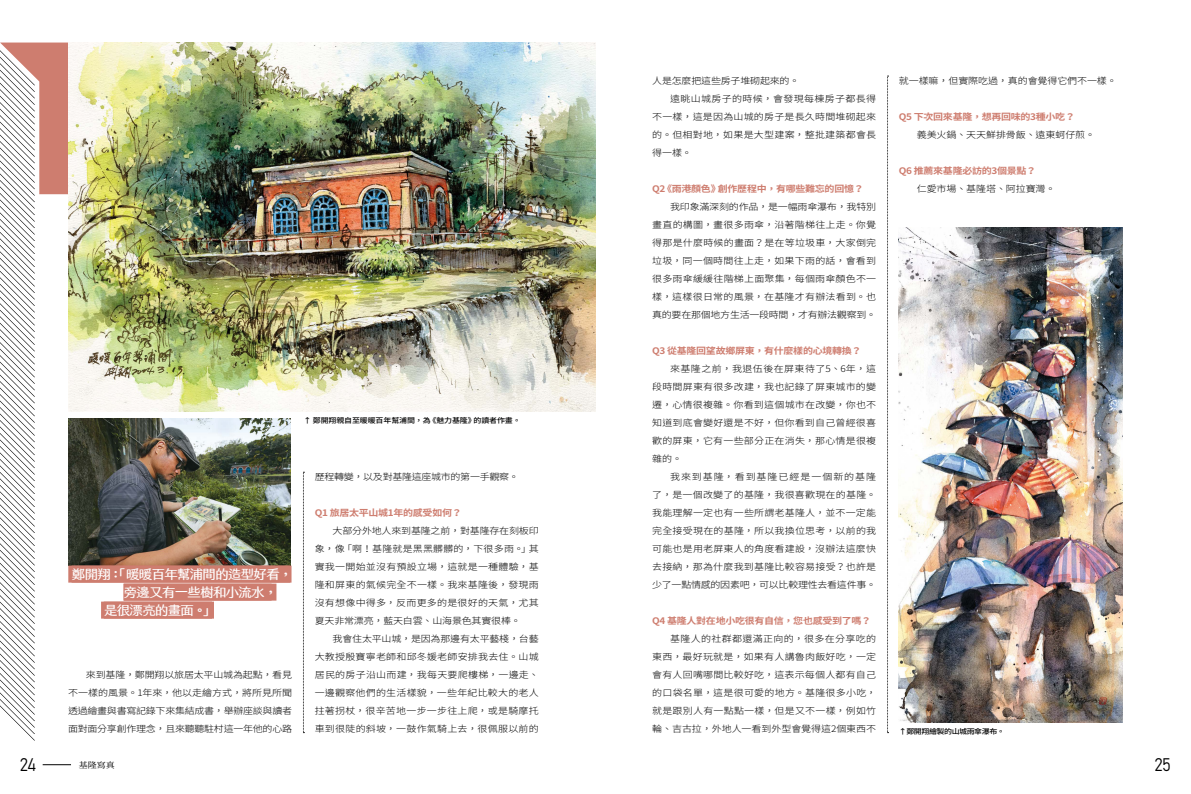
<style>
.page{position:relative;width:1191px;height:794px;background:#fff}
.page>*{position:absolute;margin:0;border:0;box-sizing:border-box;transform-origin:0 0}
.t1{font:18px "Bahnschrift";color:#000;scale:.9 1}
.t2{font:12.6px "jf jinxuanlatte 2.0 Medium";letter-spacing:-.09em;color:#fff;scale:1.11 1}
.t3{font:300 9px/18px "Noto Sans CJ Ktc";letter-spacing:.02em;color:#000;text-align:justify;scale:1.11 1}
.t4{font:700 9px "Noto Sans CJ Ktc";letter-spacing:-.03em;color:#ce7d6f;scale:1.11 1}
.t5{font:300 9px "Noto Sans CJ Ktc";letter-spacing:-.01em;color:#000;scale:1.11 1}
.t6{font:300 9px "Noto Sans CJ Ktc";letter-spacing:-.03em;color:#000;scale:1.11 1}
.t7{font:300 9px "Noto Sans CJ Ktc";letter-spacing:-.02em;color:#000;scale:1.11 1}
.t8{font:8.1px "Source Han Serif TC";color:#000;scale:1.11 1}
.t9{font:500 7.2px "Noto Sans CJ Ktc";letter-spacing:-.02em;color:#000;scale:1.11 1}
.t10{font:500 7.2px "Noto Sans CJ Ktc";letter-spacing:-.06em;color:#000;scale:1.11 1}
</style>
<div class="page">
<svg style="left:43px;top:764px;width:28px;height:1px"></svg>
<svg style="left:887px;top:76px;width:1px;height:657px"></svg>
<svg style="left:0;top:227px;width:34px;height:513px"></svg>
<svg style="left:0;top:43px;width:68px;height:184px"></svg>
<img style="left:68px;top:43px;width:527px;height:368px">
<img style="left:899px;top:228px;width:224px;height:494px">
<svg style="left:303px;top:472px;width:1px;height:261px"></svg>
<img style="left:68px;top:418px;width:223px;height:147px">
<div style="left:101px;top:601px;width:111px;height:17px;background:#ce7d6f"></div>
<div style="left:72px;top:565px;width:219px;height:17px;background:#ce7d6f"></div>
<div style="left:123px;top:583px;width:153px;height:17px;background:#ce7d6f"></div>
<div style="left:104px;top:601px;width:110px;height:17px;background:#ce7d6f"></div>
<p class="t9" style="left:303px;top:416px;width:197px">↑ 鄭開翔親自至暖暖百年幫浦間，為《魅力基隆》的讀者作畫。</p>
<h2 class="t2" style="left:72px;top:562px;width:201px">鄭開翔：「暖暖百年幫浦間的造型好看，</h2>
<h2 class="t2" style="left:123px;top:580px;width:140px">旁邊又有一些樹和小流水，</h2>
<h2 class="t2" style="left:104px;top:598px;width:102px">是很漂亮的畫面。」</h2>
<p class="t3" style="left:68px;top:666px;width:203px;text-indent:18px">來到基隆，鄭開翔以旅居太平山城為起點，看見不一樣的風景。1年來，他以走繪方式，將所見所聞透過繪畫與書寫記錄下來集結成書，舉辦座談與讀者面對面分享創作理念，且來聽聽駐村這一年他的心路</p>
<p class="t6" style="left:315px;top:471px;width:185px">歷程轉變，以及對基隆這座城市的第一手觀察。</p>
<p class="t4" style="left:315px;top:507px;width:134px">Q1 旅居太平山城1年的感受如何？</p>
<p class="t3" style="left:315px;top:522px;width:203px;text-indent:18px">大部分外地人來到基隆之前，對基隆存在刻板印象，像「啊！基隆就是黑黑髒髒的，下很多雨。」其實我一開始並沒有預設立場，這就是一種體驗，基隆和屏東的氣候完全不一樣。我來基隆後，發現雨沒有想像中得多，反而更多的是很好的天氣，尤其夏天非常漂亮，藍天白雲、山海景色其實很棒。</p>
<p class="t3" style="left:315px;top:630px;width:203px;text-indent:18px">我會住太平山城，是因為那邊有太平藝棧，台藝大教授殷寶寧老師和邱冬媛老師安排我去住。山城居民的房子沿山而建，我每天要爬樓梯，一邊走、一邊觀察他們的生活樣貌，一些年紀比較大的老人拄著拐杖，很辛苦地一步一步往上爬，或是騎摩托車到很陡的斜坡，一鼓作氣騎上去，很佩服以前的</p>
<p class="t7" style="left:652px;top:75px;width:134px">人是怎麼把這些房子堆砌起來的。</p>
<p class="t3" style="left:670px;top:90px;width:187px">遠眺山城房子的時候，會發現每棟房子都長得</p>
<p class="t3" style="left:652px;top:108px;width:203px">不一樣，這是因為山城的房子是長久時間堆砌起來</p>
<p class="t3" style="left:652px;top:126px;width:203px">的。但相對地，如果是大型建案，整批建築都會長</p>
<p class="t3" style="left:652px;top:144px;width:37px">得一樣。</p>
<p class="t4" style="left:652px;top:183px;width:192px">Q2 《雨港顏色》創作歷程中，有哪些難忘的回憶？</p>
<p class="t3" style="left:652px;top:198px;width:203px;text-indent:18px">我印象滿深刻的作品，是一幅雨傘瀑布，我特別畫直的構圖，畫很多雨傘，沿著階梯往上走。你覺得那是什麼時候的畫面？是在等垃圾車，大家倒完垃圾，同一個時間往上走，如果下雨的話，會看到很多雨傘緩緩往階梯上面聚集，每個雨傘顏色不一樣，這樣很日常的風景，在基隆才有辦法看到。也真的要在那個地方生活一段時間，才有辦法觀察到。</p>
<p class="t4" style="left:652px;top:345px;width:190px">Q3 從基隆回望故鄉屏東，有什麼樣的心境轉換？</p>
<p class="t3" style="left:652px;top:360px;width:203px;text-indent:18px">來基隆之前，我退伍後在屏東待了5、6年，這段時間屏東有很多改建，我也記錄了屏東城市的變遷，心情很複雜。你看到這個城市在改變，你也不知道到底會變好還是不好，但你看到自己曾經很喜歡的屏東，它有一些部分正在消失，那心情是很複雜的。</p>
<p class="t3" style="left:652px;top:468px;width:203px;text-indent:18px">我來到基隆，看到基隆已經是一個新的基隆了，是一個改變了的基隆，我很喜歡現在的基隆。我能理解一定也有一些所謂老基隆人，並不一定能完全接受現在的基隆，所以我換位思考，以前的我可能也是用老屏東人的角度看建設，沒辦法這麼快去接納，那為什麼我到基隆比較容易接受？也許是少了一點情感的因素吧，可以比較理性去看這件事。</p>
<p class="t4" style="left:652px;top:615px;width:199px">Q4 基隆人對在地小吃很有自信，您也感受到了嗎？</p>
<p class="t3" style="left:652px;top:630px;width:203px;text-indent:18px">基隆人的社群都還滿正向的，很多在分享吃的東西，最好玩就是，如果有人講魯肉飯好吃，一定會有人回嘴哪間比較好吃，這表示每個人都有自己的口袋名單，這是很可愛的地方。基隆很多小吃，就是跟別人有一點點一樣，但是又不一樣，例如竹輪、吉古拉，外地人一看到外型會覺得這2個東西不</p>
<p class="t5" style="left:899px;top:75px;width:198px">就一樣嘛，但實際吃過，真的會覺得它們不一樣。</p>
<p class="t4" style="left:899px;top:111px;width:160px">Q5 下次回來基隆，想再回味的3種小吃？</p>
<p class="t5" style="left:916px;top:129px;width:162px">義美火鍋、天天鮮排骨飯、遠東蚵仔煎。</p>
<p class="t4" style="left:899px;top:165px;width:125px">Q6 推薦來基隆必訪的3個景點？</p>
<p class="t5" style="left:916px;top:183px;width:126px">仁愛市場、基隆塔、阿拉寶灣。</p>
<p class="t10" style="left:899px;top:727px;width:97px">↑鄭開翔繪製的山城雨傘瀑布。</p>
<h1 class="t1" style="left:20px;top:751px;width:20px">24</h1>
<p class="t8" style="left:79px;top:760px;width:34px">基隆寫真</p>
<h1 class="t1" style="left:1154px;top:751px;width:20px">25</h1>
</div>
